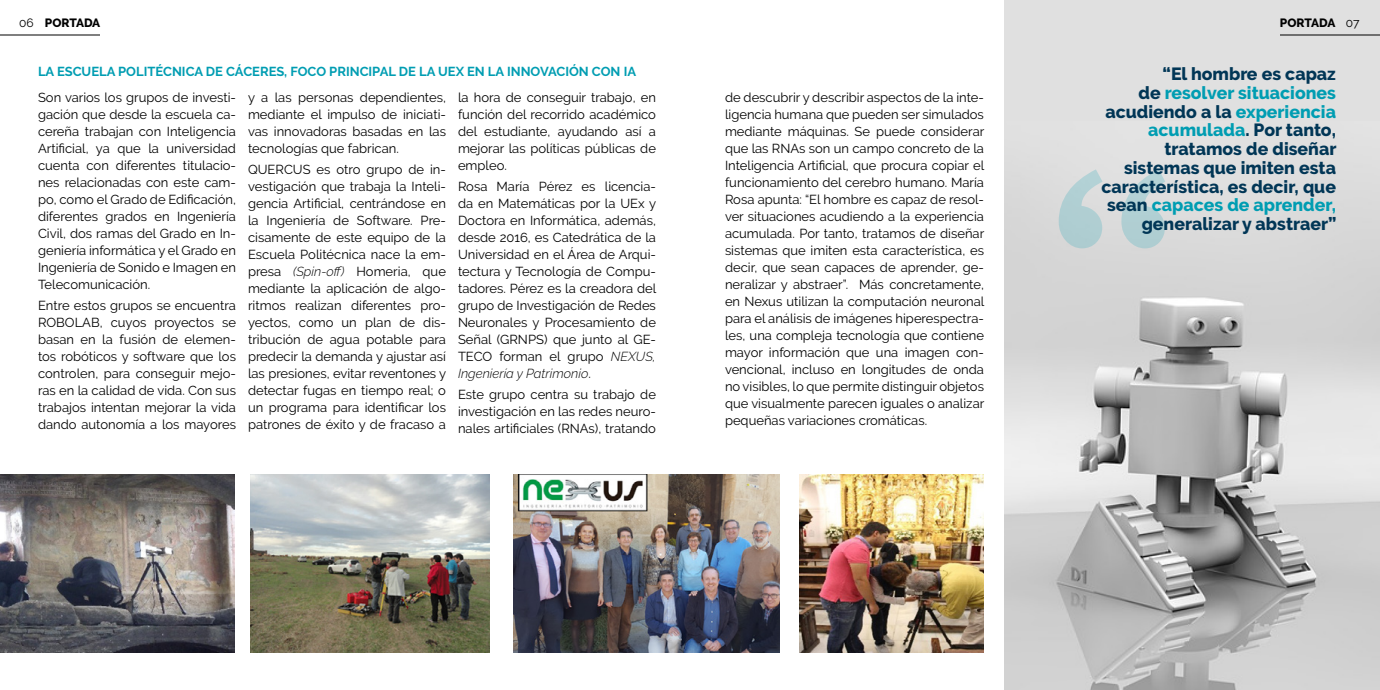
<style>
.page{position:relative;width:1380px;height:690px;background:#fff}
.page>*{position:absolute;margin:0;border:0;box-sizing:border-box;transform-origin:0 0}
.t1{font:800 17.6px/18.7px "Raleway";color:#013656;text-align:right}
.t2{font:13px/17px "Raleway";color:#000;text-align:justify}
.t3{font:700 13px "Raleway";color:#009db2}
.t4{font:800 12px "Raleway";letter-spacing:-.005em;color:#000}
.s1{font-weight:400}
.s2{color:#009db2}
.s3{font-weight:300;font-style:italic}
</style>
<div class="page">
<img style="left:0;top:475px;width:235px;height:178px">
<img style="left:800px;top:475px;width:184px;height:178px">
<img style="left:251px;top:475px;width:239px;height:178px">
<img style="left:514px;top:475px;width:266px;height:178px">
<div style="left:1004px;top:0;width:376px;height:690px;background:#e0e0e0"></div>
<img style="left:1004px;top:217px;width:376px;height:473px">
<hr style="left:0;top:34px;width:100px;height:2px;background:#000">
<hr style="left:1280px;top:34px;width:100px;height:2px;background:#000">
<svg style="left:1059px;top:169px;width:106px;height:79px"></svg>
<p class="t4" style="left:19px;top:16px;width:83px"><span class="s1">06</span> PORTADA</p>
<p class="t4" style="left:1280px;top:16px;width:81px">PORTADA <span class="s1">07</span></p>
<h1 class="t1" style="left:1101px;top:65px;width:237px">“El hombre es capaz<br>de <span class="s2">resolver situaciones </span>acudiendo a la <span class="s2">experiencia acumulada</span>. Por tanto, tratamos de diseñar sistemas que imiten esta característica, es decir, que sean <span class="s2">capaces de aprender, </span>generalizar y abstraer”</h1>
<p class="t3" style="left:38px;top:64px;width:593px">LA ESCUELA POLITÉCNICA DE CÁCERES, FOCO PRINCIPAL DE LA UEX EN LA INNOVACIÓN CON IA</p>
<p class="t2" style="left:38px;top:89px;width:199px">Son varios los grupos de investi&shy;gación que desde la escuela ca&shy;cereña trabajan con Inteligencia Artificial, ya que la universidad cuenta con diferentes titulacio&shy;nes relacionadas con este cam&shy;po, como el Grado de Edificación, diferentes grados en Ingeniería Civil, dos ramas del Grado en In&shy;geniería informática y el Grado en Ingeniería de Sonido e Imagen en Telecomunicación.</p>
<p class="t2" style="left:38px;top:297px;width:199px">Entre estos grupos se encuentra ROBOLAB, cuyos proyectos se basan en la fusión de elemen&shy;tos robóticos y software que los controlen, para conseguir mejo&shy;ras en la calidad de vida. Con sus trabajos intentan mejorar la vida dando autonomía a los mayores</p>
<p class="t2" style="left:725px;top:89px;width:261px">de descubrir y describir aspectos de la inte&shy;ligencia humana que pueden ser simulados mediante máquinas. Se puede considerar que las RNAs son un campo concreto de la Inteligencia Artificial, que procura copiar el funcionamiento del cerebro humano. María Rosa apunta: “El hombre es capaz de resol&shy;ver situaciones acudiendo a la experiencia acumulada. Por tanto, tratamos de diseñar sistemas que imiten esta característica, es decir, que sean capaces de aprender, ge&shy;neralizar y abstraer”. Más concretamente, en Nexus utilizan la computación neuronal para el análisis de imágenes hiperespectra&shy;les, una compleja tecnología que contiene mayor información que una imagen con&shy;vencional, incluso en longitudes de onda no visibles, lo que permite distinguir objetos que visualmente parecen iguales o analizar pequeñas variaciones cromáticas.</p>
<p class="t2" style="left:248px;top:89px;width:199px">y a las personas dependientes, mediante el impulso de iniciati&shy;vas innovadoras basadas en las tecnologías que fabrican.</p>
<p class="t2" style="left:248px;top:161px;width:200px">QUERCUS es otro grupo de in&shy;vestigación que trabaja la Inteli&shy;gencia Artificial, centrándose en la Ingeniería de Software. Pre&shy;cisamente de este equipo de la Escuela Politécnica nace la em&shy;presa <span class="s3">(Spin-off)</span> Homeria, que mediante la aplicación de algo&shy;ritmos realizan diferentes pro&shy;yectos, como un plan de dis&shy;tribución de agua potable para predecir la demanda y ajustar así las presiones, evitar reventones y detectar fugas en tiempo real; o un programa para identificar los patrones de éxito y de fracaso a</p>
<p class="t2" style="left:458px;top:89px;width:199px">la hora de conseguir trabajo, en función del recorrido académico del estudiante, ayudando así a mejorar las políticas públicas de empleo.</p>
<p class="t2" style="left:458px;top:178px;width:200px">Rosa María Pérez es licencia&shy;da en Matemáticas por la UEx y Doctora en Informática, además, desde 2016, es Catedrática de la Universidad en el Área de Arqui&shy;tectura y Tecnología de Compu&shy;tadores. Pérez es la creadora del grupo de Investigación de Redes Neuronales y Procesamiento de Señal (GRNPS) que junto al GE-TECO forman el grupo <span class="s3">NEXUS, Ingeniería y Patrimonio</span>.</p>
<p class="t2" style="left:458px;top:386px;width:199px">Este grupo centra su trabajo de investigación en las redes neuro&shy;nales artificiales (RNAs), tratando</p>
</div>
